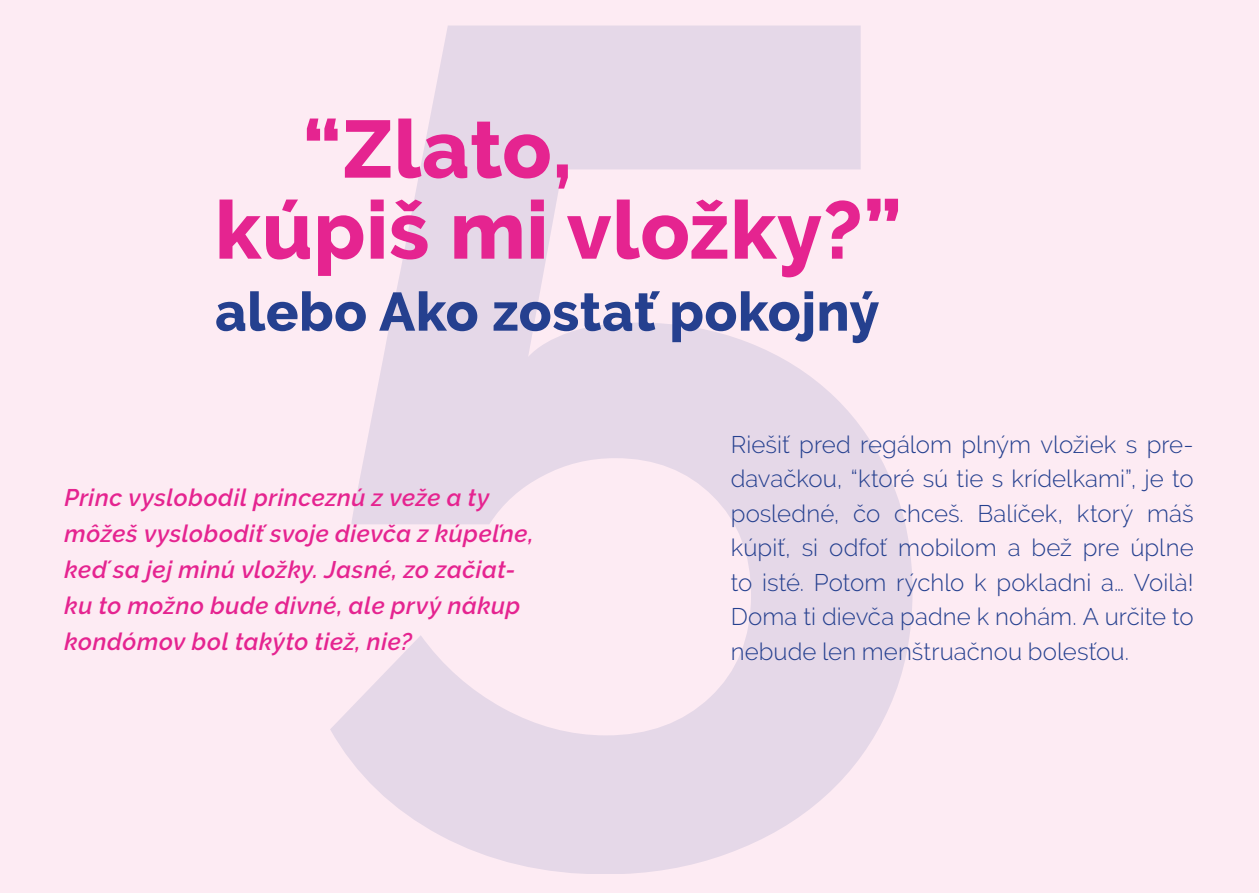
<style>
.page{position:relative;width:1259px;height:893px;background:#fdebf3}
.page>*{position:absolute;margin:0;border:0;box-sizing:border-box;transform-origin:0 0}
.t1{font:700 1179px "Raleway";color:#25408f}
.t2{font:800 81px/81px "Raleway";letter-spacing:.01em;color:#e52490}
.t3{font:800 54px "Raleway";letter-spacing:.01em;color:#25408f}
.t4{font:300 24px/34.5px "Raleway";color:#25408f;text-align:justify}
.t5{font:italic 600 24px/36px "Raleway";letter-spacing:.025em;color:#e52490}
</style>
<div class="page">
<h1 class="t1" style="left:296px;top:-389px;width:655px">5</h1>
<h2 class="t2" style="left:215px;top:109px;width:688px;text-indent:87px">“Zlato,<br>kúpiš mi vložky?”</h2>
<h3 class="t3" style="left:215px;top:281px;width:666px">alebo Ako zostať pokojný</h3>
<p class="t4" style="left:731px;top:427px;width:464px">Riešiť pred regálom plným vložiek s pre&shy;davačkou, “ktoré sú tie s krídelkami”, je to posledné, čo chceš. Balíček, ktorý máš kúpiť, si odfoť mobilom a bež pre úplne to isté. Potom rýchlo k pokladni a… Voilà!<br>Doma ti dievča padne k nohám. A určite to nebude len menštruačnou bolesťou.</p>
<p class="t5" style="left:65px;top:480px;width:470px">Princ vyslobodil princeznú z veže a ty môžeš vyslobodiť svoje dievča z kúpeľne, keď sa jej minú vložky. Jasné, zo začiat&shy;ku to možno bude divné, ale prvý nákup kondómov bol takýto tiež, nie?</p>
</div>
